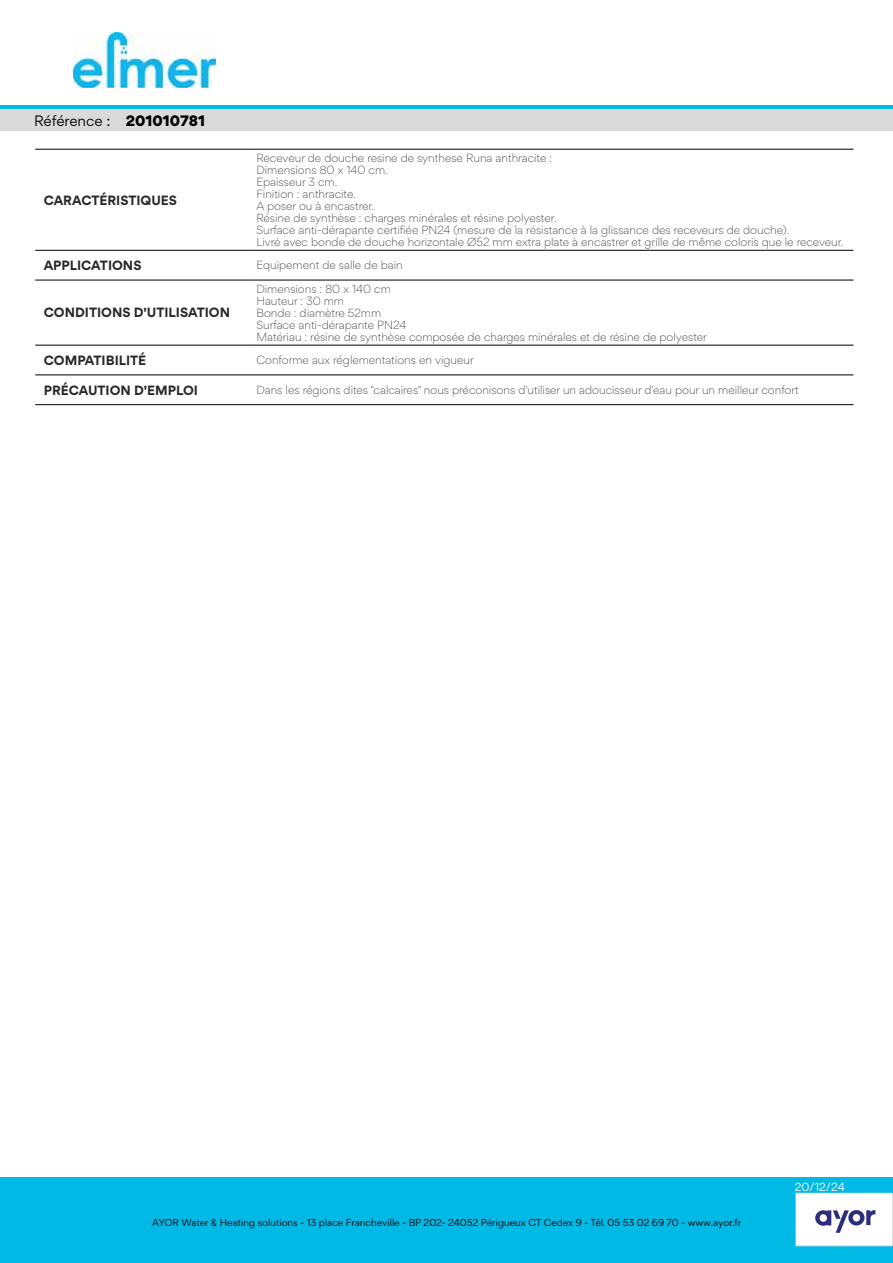
<style>
.page{position:relative;width:893px;height:1263px;background:#fff}
.page>*{position:absolute;margin:0;border:0;box-sizing:border-box;transform-origin:0 0}
.t1{font:13.5px "Gordita";letter-spacing:-.005em;color:#000}
.t2{font:700 12px "Gordita";color:#282827}
.t3{font:300 10.5px/12px "Gordita";color:#282827}
.t4{font:10.5px "Gordita";color:#fff}
.t5{font:9px "Gordita";color:#000}
.s1{font-weight:900}
</style>
<div class="page">
<img style="left:73px;top:32px;width:143px;height:56px">
<div style="left:0;top:105px;width:893px;height:5px;background:#00b9e5"></div>
<div style="left:0;top:110px;width:893px;height:21px;background:#dadada"></div>
<div style="left:0;top:1178px;width:893px;height:85px;background:#00b9e5"></div>
<div style="left:796px;top:1193px;width:97px;height:53px;background:#fff"></div>
<div style="left:795px;top:1193px;width:98px;height:53px;border:1px solid #dadada"></div>
<svg style="left:815px;top:1210px;width:60px;height:23px"></svg>
<hr style="left:35px;top:149px;width:217px;height:1px;background:#000">
<hr style="left:252px;top:149px;width:601px;height:1px;background:#000">
<hr style="left:35px;top:250px;width:217px;height:1px;background:#000">
<hr style="left:252px;top:250px;width:601px;height:1px;background:#000">
<hr style="left:35px;top:280px;width:217px;height:1px;background:#000">
<hr style="left:252px;top:280px;width:601px;height:1px;background:#000">
<hr style="left:35px;top:345px;width:217px;height:1px;background:#000">
<hr style="left:252px;top:345px;width:601px;height:1px;background:#000">
<hr style="left:35px;top:374px;width:217px;height:1px;background:#000">
<hr style="left:252px;top:374px;width:601px;height:1px;background:#000">
<hr style="left:35px;top:404px;width:217px;height:1px;background:#000">
<hr style="left:252px;top:404px;width:601px;height:1px;background:#000">
<p class="t1" style="left:34px;top:111px;width:173px">Référence : <span class="s1">201010781</span></p>
<p class="t2" style="left:44px;top:190px;width:135px">CARACTÉRISTIQUES</p>
<p class="t3" style="left:256px;top:152px;width:589px">Receveur de douche resine de synthese Runa anthracite :<br>Dimensions 80 x 140 cm.<br>Epaisseur 3 cm.<br>Finition : anthracite.<br>A poser ou à encastrer.<br>Résine de synthèse : charges minérales et résine polyester.<br>Surface anti-dérapante certifiée PN24 (mesure de la résistance à la glissance des receveurs de douche).<br>Livré avec bonde de douche horizontale Ø52 mm extra plate à encastrer et grille de même coloris que le receveur.</p>
<p class="t2" style="left:44px;top:256px;width:99px">APPLICATIONS</p>
<p class="t3" style="left:256px;top:259px;width:148px">Equipement de salle de bain</p>
<p class="t2" style="left:44px;top:303px;width:188px">CONDITIONS D'UTILISATION</p>
<p class="t3" style="left:256px;top:282px;width:452px">Dimensions : 80 x 140 cm<br>Hauteur : 30 mm<br>Bonde : diamètre 52mm<br>Surface anti-dérapante PN24<br>Matériau : résine de synthèse composée de charges minérales et de résine de polyester</p>
<p class="t2" style="left:44px;top:351px;width:104px">COMPATIBILITÉ</p>
<p class="t3" style="left:256px;top:354px;width:219px">Conforme aux réglementations en vigueur</p>
<p class="t2" style="left:44px;top:380px;width:156px">PRÉCAUTION D'EMPLOI</p>
<p class="t3" style="left:256px;top:384px;width:544px">Dans les régions dites "calcaires" nous préconisons d'utiliser un adoucisseur d'eau pour un meilleur confort</p>
<p class="t5" style="left:152px;top:1216px;width:590px">AYOR Water &amp; Heating solutions - 13 place Francheville - BP 202- 24052 Périgueux CT Cedex 9 - Tél. 05 53 02 69 70 - www.ayor.fr</p>
<p class="t4" style="left:795px;top:1179px;width:52px">20/12/24</p>
</div>
